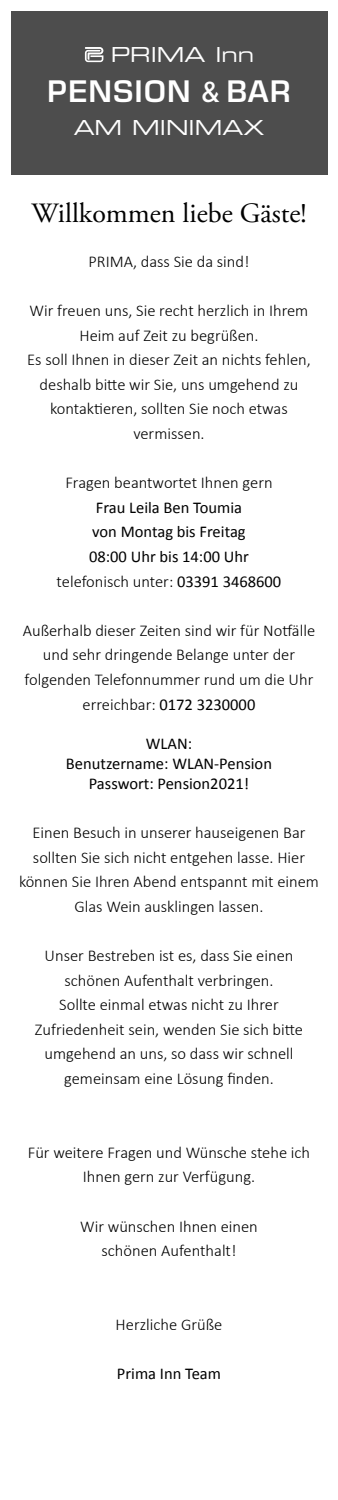
<style>
.page{position:relative;width:338px;height:1500px;background:#fff}
.page>*{position:absolute;margin:0;border:0;box-sizing:border-box;transform-origin:0 0}
.t1{font:600 29.94px "Eurostile LT Pro";letter-spacing:.01em;color:#fff}
.t2{font:27.9px "Adobe Garamond Pro";color:#000}
.t3{font:20.7px "Eurostile LTW03 Extended 2";color:#fff}
.t4{font:300 16.5px/24.6px "Calibri";color:#000;text-align:center}
.t5{font:16.5px/24.6px "Calibri";color:#000;text-align:center}
.s1{font-family:"Formata";font-weight:400;font-size:29.73px}
.s2{font-weight:300}
.s3{font-weight:400}
</style>
<div class="page">
<div style="left:11px;top:11px;width:316px;height:163px;background:#4d4d4d"></div>
<svg style="left:85px;top:47px;width:18px;height:15px"></svg>
<p class="t3" style="left:111px;top:41px;width:145px">PRIMA Inn</p>
<h1 class="t1" style="left:47px;top:73px;width:246px">PENSION <span class="s1">&amp;</span> BAR</h1>
<p class="t3" style="left:74px;top:113px;width:192px">AM MINIMAX</p>
<h2 class="t2" style="left:31px;top:197px;width:276px">Willkommen liebe Gäste!</h2>
<p class="t4" style="left:88px;top:249px;width:162px">PRIMA, dass Sie da sind!</p>
<p class="t4" style="left:27px;top:298px;width:285px">Wir freuen uns, Sie recht herzlich in Ihrem Heim auf Zeit zu begrüßen.<br>Es soll Ihnen in dieser Zeit an nichts fehlen, deshalb bitte wir Sie, uns umgehend zu kontaktieren, sollten Sie noch etwas vermissen.</p>
<p class="t4" style="left:65px;top:470px;width:208px">Fragen beantwortet Ihnen gern</p>
<p class="t5" style="left:57px;top:495px;width:226px">Frau Leila Ben Toumia<br>von Montag bis Freitag<br>08:00 Uhr bis 14:00 Uhr <span class="s2">telefonisch unter:</span> 03391 3468600</p>
<p class="t4" style="left:23px;top:618px;width:293px">Außerhalb dieser Zeiten sind wir für Notfälle und sehr dringende Belange unter der folgenden Telefonnummer rund um die Uhr erreichbar: <span class="s3">0172 3230000</span></p>
<p class="t5" style="left:66px;top:733px;width:207px;line-height:19.8px">WLAN:<br>Benutzername: WLAN-Pension<br>Passwort: Pension2021!</p>
<p class="t4" style="left:19px;top:820px;width:301px">Einen Besuch in unserer hauseigenen Bar sollten Sie sich nicht entgehen lasse. Hier können Sie Ihren Abend entspannt mit einem Glas Wein ausklingen lassen.</p>
<p class="t4" style="left:35px;top:943px;width:269px">Unser Bestreben ist es, dass Sie einen schönen Aufenthalt verbringen.<br>Sollte einmal etwas nicht zu Ihrer Zufriedenheit sein, wenden Sie sich bitte umgehend an uns, so dass wir schnell gemeinsam eine Lösung finden.</p>
<p class="t4" style="left:28px;top:1140px;width:284px">Für weitere Fragen und Wünsche stehe ich<br>Ihnen gern zur Verfügung.</p>
<p class="t4" style="left:80px;top:1214px;width:179px">Wir wünschen Ihnen einen schönen Aufenthalt!</p>
<p class="t4" style="left:115px;top:1312px;width:108px">Herzliche Grüße</p>
<p class="t5" style="left:117px;top:1361px;width:105px">Prima Inn Team</p>
</div>
